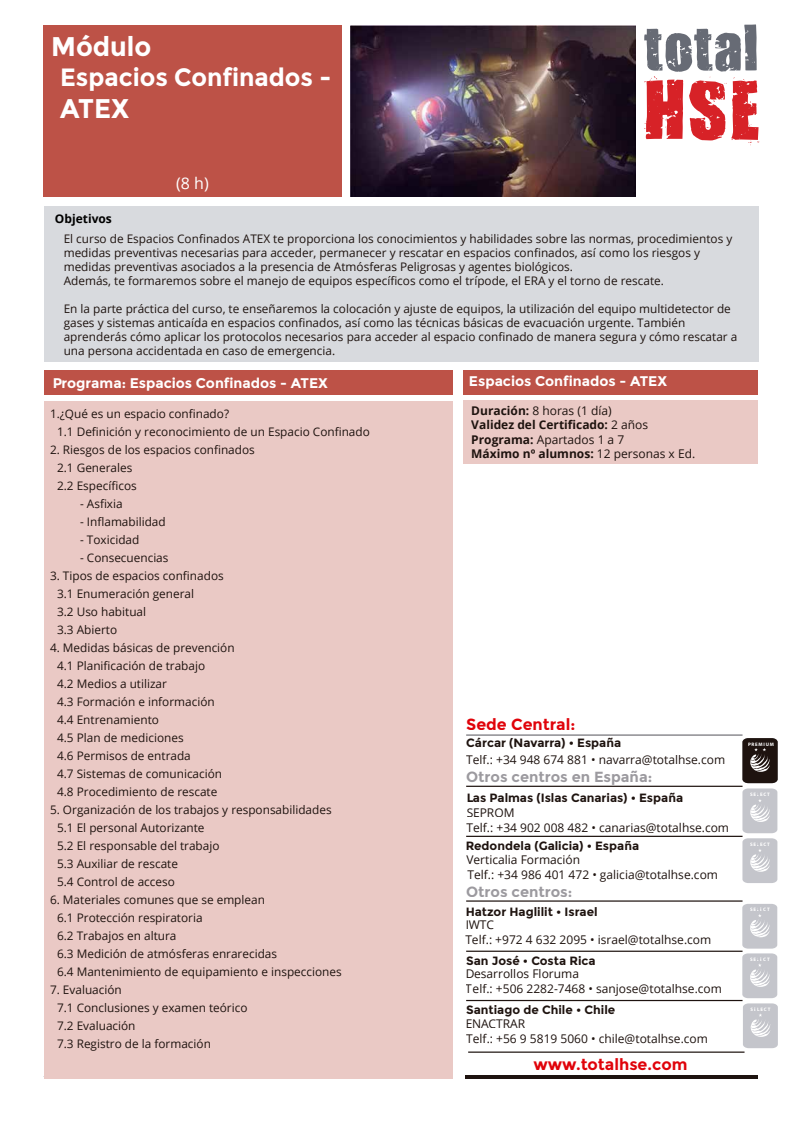
<style>
.page{position:relative;width:794px;height:1123px;background:#fff}
.page>*{position:absolute;margin:0;border:0;box-sizing:border-box;transform-origin:0 0}
.t1{font:700 27px "Montserrat";color:#fff;scale:.96 1}
.t2{font:700 25px "Montserrat";color:#fff;scale:.96 1}
.t3{font:700 16px "Montserrat";color:#e0030a}
.t4{font:16px "Open Sans";color:#fff}
.t5{font:700 14.7px "Montserrat";letter-spacing:-.005em;color:#9c9a9f}
.t6{font:700 14px "Montserrat";color:#fff}
.t7{font:12px/15px "Open Sans";color:#1e130f}
.t8{font:700 12px "Montserrat";color:#1e130f}
.t9{font:700 12px/14.4px "Open Sans";color:#1e130f}
.t10{font:700 12px "Open Sans";color:#000}
.t11{font:11.8px/18px "Open Sans";color:#1e130f}
.t12{font:700 4.9px "Myriad Pro";letter-spacing:.14em;color:#fff}
.s1{font-weight:400}
</style>
<div class="page">
<div style="left:44px;top:401px;width:408px;height:677px;background:#eac9c5"></div>
<div style="left:44px;top:370px;width:408px;height:25px;background:#bd5247"></div>
<div style="left:463px;top:370px;width:295px;height:25px;background:#bd5247"></div>
<div style="left:463px;top:401px;width:295px;height:63px;background:#eac9c5"></div>
<div style="left:44px;top:206px;width:714px;height:156px;background:#d8dade"></div>
<div style="left:43px;top:25px;width:299px;height:172px;background:#bd5247"></div>
<svg style="left:644px;top:24px;width:115px;height:121px"></svg>
<img style="left:350px;top:25px;width:285px;height:172px">
<hr style="left:466px;top:950px;width:276px;height:1px;background:#1e130f">
<hr style="left:466px;top:835px;width:276px;height:2px;background:#1e130f">
<hr style="left:466px;top:734px;width:276px;height:1px;background:#737277">
<hr style="left:468px;top:1051px;width:276px;height:1px;background:#1e130f">
<hr style="left:466px;top:785px;width:276px;height:2px;background:#1e130f">
<svg style="left:742px;top:738px;width:35px;height:145px;background:#a09ea0"></svg>
<hr style="left:466px;top:999px;width:276px;height:2px;background:#1e130f">
<hr style="left:466px;top:900px;width:276px;height:1px;background:#1e130f">
<svg style="left:742px;top:904px;width:36px;height:144px;background:#cfcfd4"></svg>
<hr style="left:466px;top:1075px;width:292px;height:3px;background:#1e130f">
<h1 class="t1" style="left:51px;top:30px;width:106px">Módulo</h1>
<h2 class="t2" style="left:60px;top:62px;width:284px">Espacios Confinados -</h2>
<h1 class="t1" style="left:60px;top:92px;width:73px">ATEX</h1>
<p class="t10" style="left:55px;top:210px;width:58px">Objetivos</p>
<h3 class="t4" style="left:176px;top:172px;width:34px">(8 h)</h3>
<p class="t11" style="left:64px;top:232px;width:670px;line-height:14px">El curso de Espacios Confinados ATEX te proporciona los conocimientos y habilidades sobre las normas, procedimientos y medidas preventivas necesarias para acceder, permanecer y rescatar en espacios confinados, así como los riesgos y medidas preventivas asociados a la presencia de Atmósferas Peligrosas y agentes biológicos.<br>Además, te formaremos sobre el manejo de equipos específicos como el trípode, el ERA y el torno de rescate.</p>
<p class="t11" style="left:64px;top:302px;width:675px;line-height:14px">En la parte práctica del curso, te enseñaremos la colocación y ajuste de equipos, la utilización del equipo multidetector de gases y sistemas anticaída en espacios confinados, así como las técnicas básicas de evacuación urgente. También aprenderás cómo aplicar los protocolos necesarios para acceder al espacio confinado de manera segura y cómo rescatar a una persona accidentada en caso de emergencia.</p>
<p class="t6" style="left:52px;top:375px;width:277px">Programa: Espacios Confinados - ATEX</p>
<p class="t11" style="left:57px;top:404px;width:314px;text-indent:-7px">1.¿Qué es un espacio confinado?<br>1.1 Definición y reconocimiento de un Espacio Confinado</p>
<p class="t11" style="left:57px;top:440px;width:199px;text-indent:-7px">2. Riesgos de los espacios confinados<br>2.1 Generales<br>2.2 Específicos</p>
<p class="t11" style="left:80px;top:494px;width:44px">- Asfixia</p>
<p class="t11" style="left:80px;top:512px;width:87px">- Inflamabilidad</p>
<p class="t11" style="left:80px;top:530px;width:61px">- Toxicidad</p>
<p class="t11" style="left:80px;top:548px;width:90px">- Consecuencias</p>
<p class="t11" style="left:57px;top:566px;width:168px;text-indent:-7px">3. Tipos de espacios confinados<br>3.1 Enumeración general<br>3.2 Uso habitual<br>3.3 Abierto</p>
<p class="t11" style="left:57px;top:638px;width:179px;text-indent:-7px">4. Medidas básicas de prevención<br>4.1 Planificación de trabajo<br>4.2 Medios a utilizar<br>4.3 Formación e información<br>4.4 Entrenamiento<br>4.5 Plan de mediciones<br>4.6 Permisos de entrada<br>4.7 Sistemas de comunicación<br>4.8 Procedimiento de rescate</p>
<p class="t11" style="left:57px;top:800px;width:276px;text-indent:-7px">5. Organización de los trabajos y responsabilidades<br>5.1 El personal Autorizante<br>5.2 El responsable del trabajo<br>5.3 Auxiliar de rescate<br>5.4 Control de acceso</p>
<p class="t11" style="left:57px;top:890px;width:286px;text-indent:-7px">6. Materiales comunes que se emplean<br>6.1 Protección respiratoria<br>6.2 Trabajos en altura<br>6.3 Medición de atmósferas enrarecidas<br>6.4 Mantenimiento de equipamiento e inspecciones</p>
<p class="t11" style="left:57px;top:980px;width:192px;text-indent:-7px">7. Evaluación<br>7.1 Conclusiones y examen teórico<br>7.2 Evaluación<br>7.3 Registro de la formación</p>
<p class="t6" style="left:469px;top:373px;width:200px">Espacios Confinados - ATEX</p>
<p class="t9" style="left:471px;top:403px;width:225px">Duración: <span class="s1">8 horas (1 día)<br></span>Validez del Certificado: <span class="s1">2 años<br></span>Programa: <span class="s1">Apartados 1 a 7<br></span>Máximo nº alumnos: <span class="s1">12 personas x Ed.</span></p>
<h3 class="t3" style="left:466px;top:714px;width:111px">Sede Central:</h3>
<p class="t8" style="left:466px;top:735px;width:156px">Cárcar (Navarra) • España</p>
<p class="t7" style="left:466px;top:752px;width:260px">Telf.: +34 948 674 881 • navarra@totalhse.com</p>
<p class="t5" style="left:466px;top:768px;width:188px">Otros centros en España:</p>
<p class="t8" style="left:466px;top:790px;width:218px">Las Palmas (Islas Canarias) • España</p>
<p class="t7" style="left:466px;top:804px;width:264px">SEPROM<br>Telf.: +34 902 008 482 • canarias@totalhse.com</p>
<p class="t8" style="left:465px;top:839px;width:175px">Redondela (Galicia) • España</p>
<p class="t7" style="left:466px;top:852px;width:253px">Verticalia Formación<br>Telf.: +34 986 401 472 • galicia@totalhse.com</p>
<p class="t5" style="left:466px;top:883px;width:108px">Otros centros:</p>
<p class="t8" style="left:465px;top:904px;width:134px">Hatzor Haglilit • Israel</p>
<p class="t7" style="left:465px;top:916px;width:247px">IWTC<br>Telf.: +972 4 632 2095 • israel@totalhse.com</p>
<p class="t8" style="left:466px;top:953px;width:131px">San José • Costa Rica</p>
<p class="t7" style="left:465px;top:966px;width:258px">Desarrollos Floruma<br>Telf.: +506 2282-7468 • sanjose@totalhse.com</p>
<p class="t8" style="left:466px;top:1003px;width:151px">Santiago de Chile • Chile</p>
<p class="t7" style="left:465px;top:1015px;width:244px">ENACTRAR<br>Telf.: +56 9 5819 5060 • chile@totalhse.com</p>
<h3 class="t3" style="left:533px;top:1054px;width:155px">www.totalhse.com</h3>
<p class="t12" style="left:748px;top:741px;width:27px">PREMIUM</p>
<p class="t12" style="left:750px;top:791px;width:21px">SELECT</p>
<p class="t12" style="left:750px;top:840px;width:21px">SELECT</p>
<p class="t12" style="left:750px;top:906px;width:21px">SELECT</p>
<p class="t12" style="left:750px;top:955px;width:21px">SELECT</p>
<p class="t12" style="left:750px;top:1005px;width:21px">SELECT</p>
</div>
